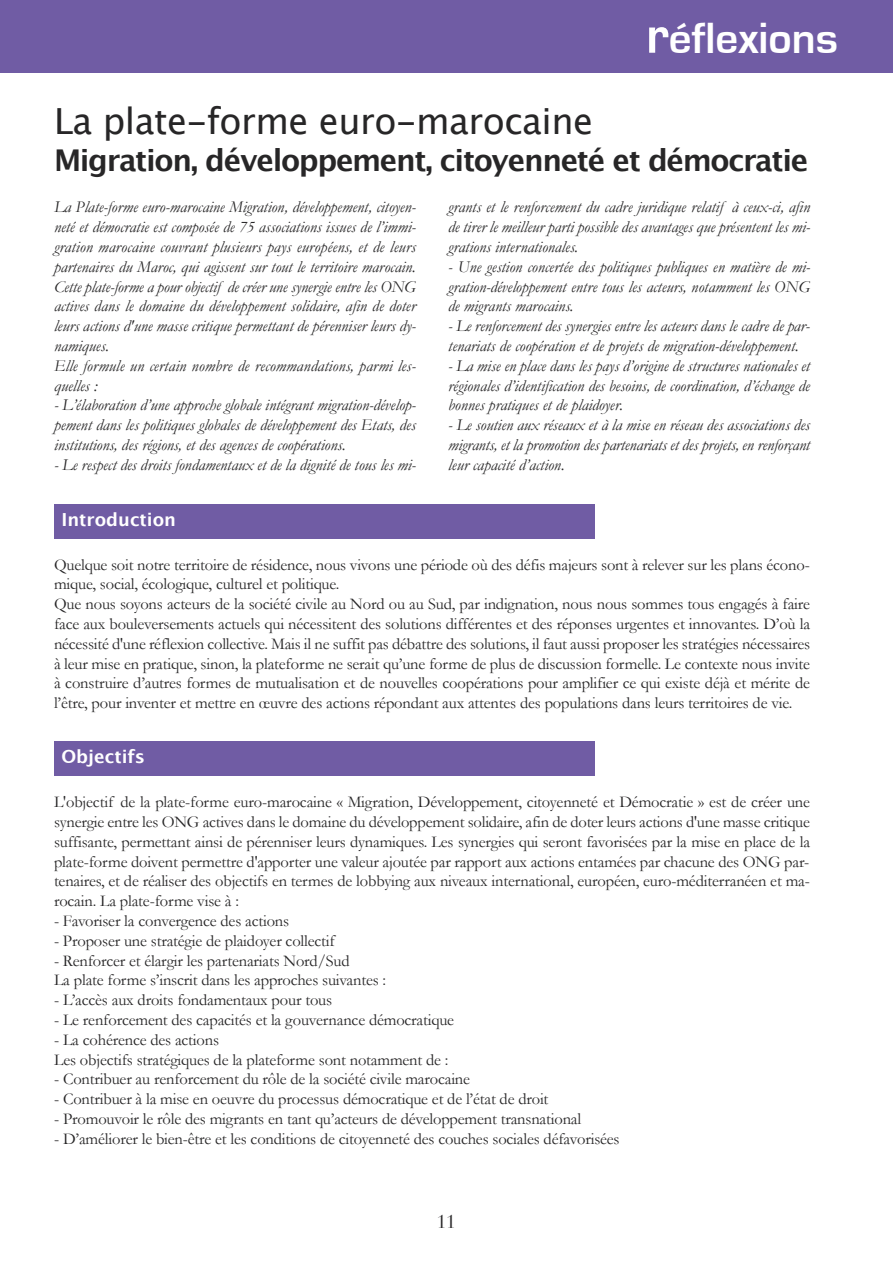
<style>
.page{position:relative;width:893px;height:1263px;background:#fff}
.page>*{position:absolute;margin:0;border:0;box-sizing:border-box;transform-origin:0 0}
.t1{font:700 45px "Eurostile";color:#fff}
.t2{font:36px "Lucida Grande";letter-spacing:-.015em;color:#272627}
.t3{font:700 30px "Lucida Grande";letter-spacing:-.045em;color:#272627}
.t4{font:700 18px "Lucida Grande";color:#fff}
.t5{font:18px "Didot";color:#272627}
.t6{font:16.5px/19.8px "Garamond";letter-spacing:-.01em;color:#272627}
.t7{font:italic 16.5px/19.8px "Garamond";color:#272627;text-align:justify}
.s1{font-size:54px}
</style>
<div class="page">
<div style="left:0;top:0;width:893px;height:73px;background:#705ca4"></div>
<div style="left:54px;top:504px;width:540px;height:35px;background:#705ca4"></div>
<div style="left:54px;top:741px;width:540px;height:34px;background:#705ca4"></div>
<h1 class="t1" style="left:646px;top:17px;width:193px"><span class="s1">r</span>éflexions</h1>
<h2 class="t2" style="left:54px;top:99px;width:541px">La plate-forme euro-marocaine</h2>
<h3 class="t3" style="left:54px;top:142px;width:756px">Migration, développement, citoyenneté et démocratie</h3>
<p class="t7" style="left:54px;top:197px;width:363px;text-align:left">La Plate-forme euro-marocaine Migration, développement, citoyen&shy;neté et démocratie est composée de 75 associations issues de l’immi&shy;gration marocaine couvrant plusieurs pays européens, et de leurs partenaires du Maroc, qui agissent sur tout le territoire marocain.<br>Cette plate-forme a pour objectif de créer une synergie entre les ONG actives dans le domaine du développement solidaire, afin de doter leurs actions d'une masse critique permettant de pérenniser leurs dy&shy;namiques.<br>Elle formule un certain nombre de recommandations, parmi les&shy;quelles :</p>
<p class="t7" style="left:54px;top:395px;width:363px">- L’élaboration d’une approche globale intégrant migration-dévelop&shy;pement dans les politiques globales de développement des Etats, des institutions, des régions, et des agences de coopérations.</p>
<p class="t7" style="left:54px;top:455px;width:363px">- Le respect des droits fondamentaux et de la dignité de tous les mi-</p>
<p class="t4" style="left:61px;top:509px;width:116px">Introduction</p>
<p class="t7" style="left:448px;top:197px;width:363px">grants et le renforcement du cadre juridique relatif à ceux-ci, afin de tirer le meilleur parti possible des avantages que présentent les mi&shy;grations internationales.</p>
<p class="t7" style="left:448px;top:257px;width:363px">- Une gestion concertée des politiques publiques en matière de mi&shy;gration-développement entre tous les acteurs, notamment les ONG de migrants marocains.</p>
<p class="t7" style="left:448px;top:316px;width:363px">- Le renforcement des synergies entre les acteurs dans le cadre de par&shy;tenariats de coopération et de projets de migration-développement.</p>
<p class="t7" style="left:448px;top:356px;width:363px">- La mise en place dans les pays d’origine de structures nationales et régionales d’identification des besoins, de coordination, d’échange de bonnes pratiques et de plaidoyer.</p>
<p class="t7" style="left:448px;top:415px;width:363px">- Le soutien aux réseaux et à la mise en réseau des associations des migrants, et la promotion des partenariats et des projets, en renforçant leur capacité d’action.</p>
<p class="t6" style="left:54px;top:555px;width:758px">Quelque soit notre territoire de résidence, nous vivons une période où des défis majeurs sont à relever sur les plans écono&shy;mique, social, écologique, culturel et politique.<br>Que nous soyons acteurs de la société civile au Nord ou au Sud, par indignation, nous nous sommes tous engagés à faire face aux bouleversements actuels qui nécessitent des solutions différentes et des réponses urgentes et innovantes. D’où la nécessité d'une réflexion collective. Mais il ne suffit pas débattre des solutions, il faut aussi proposer les stratégies nécessaires à leur mise en pratique, sinon, la plateforme ne serait qu’une forme de plus de discussion formelle. Le contexte nous invite à construire d’autres formes de mutualisation et de nouvelles coopérations pour amplifier ce qui existe déjà et mérite de l’être, pour inventer et mettre en œuvre des actions répondant aux attentes des populations dans leurs territoires de vie.</p>
<p class="t4" style="left:61px;top:745px;width:85px">Objectifs</p>
<p class="t6" style="left:54px;top:792px;width:758px;text-align:justify">L'objectif de la plate-forme euro-marocaine « Migration, Développement, citoyenneté et Démocratie » est de créer une synergie entre les ONG actives dans le domaine du développement solidaire, afin de doter leurs actions d'une masse critique suffisante, permettant ainsi de pérenniser leurs dynamiques. Les synergies qui seront favorisées par la mise en place de la plate-forme doivent permettre d'apporter une valeur ajoutée par rapport aux actions entamées par chacune des ONG par&shy;tenaires, et de réaliser des objectifs en termes de lobbying aux niveaux international, européen, euro-méditerranéen et ma&shy;rocain. La plate-forme vise à :</p>
<p class="t6" style="left:54px;top:911px;width:237px">- Favoriser la convergence des actions</p>
<p class="t6" style="left:54px;top:931px;width:282px">- Proposer une stratégie de plaidoyer collectif</p>
<p class="t6" style="left:54px;top:951px;width:334px">- Renforcer et élargir les partenariats Nord/Sud<br>La plate forme s’inscrit dans les approches suivantes :</p>
<p class="t6" style="left:54px;top:990px;width:280px">- L’accès aux droits fondamentaux pour tous</p>
<p class="t6" style="left:54px;top:1010px;width:402px">- Le renforcement des capacités et la gouvernance démocratique</p>
<p class="t6" style="left:54px;top:1030px;width:396px">- La cohérence des actions<br>Les objectifs stratégiques de la plateforme sont notamment de :</p>
<p class="t6" style="left:54px;top:1070px;width:417px">- Contribuer au renforcement du rôle de la société civile marocaine</p>
<p class="t6" style="left:54px;top:1089px;width:496px">- Contribuer à la mise en oeuvre du processus démocratique et de l’état de droit</p>
<p class="t6" style="left:54px;top:1109px;width:529px">- Promouvoir le rôle des migrants en tant qu’acteurs de développement transnational</p>
<p class="t6" style="left:54px;top:1129px;width:567px">- D’améliorer le bien-être et les conditions de citoyenneté des couches sociales défavorisées</p>
<p class="t5" style="left:437px;top:1211px;width:20px">11</p>
</div>
